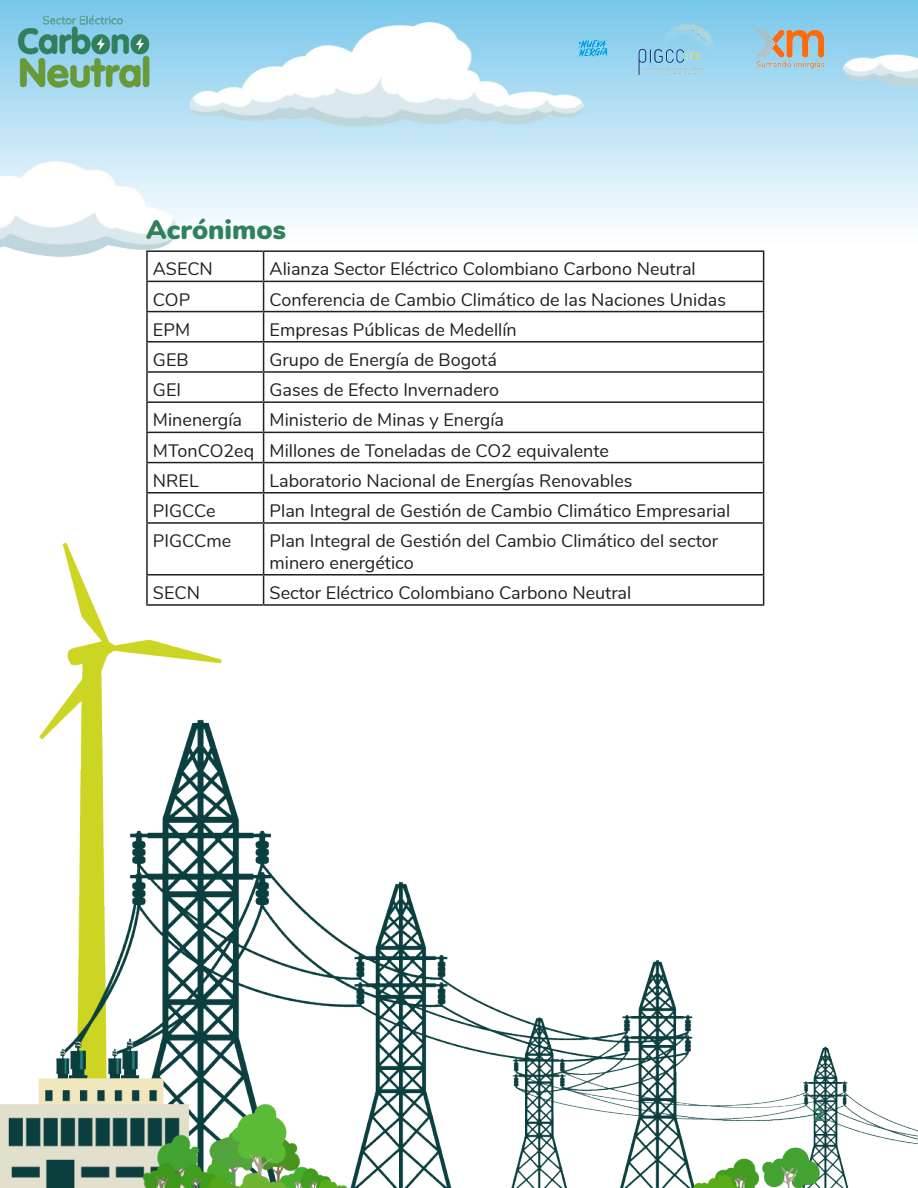
<style>
.page{position:relative;width:918px;height:1188px;background:#fff}
.page>*{position:absolute;margin:0;border:0;box-sizing:border-box;transform-origin:0 0}
.t1{font:900 27px "Nunito";color:#31805c}
.t2{font:18px/30.2px "Nunito";color:#231f20}
.t3{font:900 18px "Nunito";color:#31805c}
</style>
<div class="page">
<img style="left:0;top:613px;width:918px;height:575px">
<img style="left:0;top:0;width:918px;height:613px">
<img style="left:580px;top:14px;width:253px;height:82px">
<img style="left:0;top:0;width:155px;height:94px">
<img style="left:917px;top:2px;width:1px;height:94px">
<hr style="left:146px;top:250px;width:118px;height:2px;background:#231f20">
<hr style="left:146px;top:252px;width:2px;height:29px;background:#231f20">
<hr style="left:264px;top:250px;width:500px;height:2px;background:#231f20">
<hr style="left:146px;top:281px;width:118px;height:1px;background:#231f20">
<hr style="left:146px;top:282px;width:2px;height:29px;background:#231f20">
<hr style="left:264px;top:281px;width:500px;height:1px;background:#231f20">
<hr style="left:146px;top:311px;width:118px;height:1px;background:#231f20">
<hr style="left:146px;top:312px;width:2px;height:29px;background:#231f20">
<hr style="left:264px;top:311px;width:500px;height:1px;background:#231f20">
<hr style="left:146px;top:341px;width:118px;height:2px;background:#231f20">
<hr style="left:146px;top:343px;width:2px;height:28px;background:#231f20">
<hr style="left:264px;top:341px;width:500px;height:2px;background:#231f20">
<hr style="left:146px;top:371px;width:118px;height:2px;background:#231f20">
<hr style="left:146px;top:373px;width:2px;height:28px;background:#231f20">
<hr style="left:264px;top:371px;width:500px;height:2px;background:#231f20">
<hr style="left:146px;top:401px;width:118px;height:2px;background:#231f20">
<hr style="left:146px;top:403px;width:2px;height:29px;background:#231f20">
<hr style="left:264px;top:401px;width:500px;height:2px;background:#231f20">
<hr style="left:146px;top:432px;width:118px;height:1px;background:#231f20">
<hr style="left:146px;top:433px;width:2px;height:29px;background:#231f20">
<hr style="left:264px;top:432px;width:500px;height:1px;background:#231f20">
<hr style="left:146px;top:462px;width:118px;height:1px;background:#231f20">
<hr style="left:146px;top:463px;width:2px;height:29px;background:#231f20">
<hr style="left:264px;top:462px;width:500px;height:1px;background:#231f20">
<hr style="left:146px;top:492px;width:118px;height:2px;background:#231f20">
<hr style="left:146px;top:494px;width:2px;height:28px;background:#231f20">
<hr style="left:264px;top:492px;width:500px;height:2px;background:#231f20">
<svg style="left:263px;top:252px;width:1px;height:270px"></svg>
<svg style="left:763px;top:252px;width:1px;height:270px"></svg>
<hr style="left:146px;top:522px;width:118px;height:2px;background:#231f20">
<hr style="left:146px;top:524px;width:2px;height:50px;background:#231f20">
<hr style="left:264px;top:522px;width:500px;height:2px;background:#231f20">
<hr style="left:263px;top:524px;width:1px;height:50px;background:#231f20">
<hr style="left:763px;top:524px;width:1px;height:50px;background:#231f20">
<hr style="left:146px;top:574px;width:118px;height:2px;background:#231f20">
<hr style="left:146px;top:576px;width:2px;height:28px;background:#231f20">
<hr style="left:264px;top:574px;width:500px;height:2px;background:#231f20">
<svg style="left:263px;top:576px;width:1px;height:28px"></svg>
<svg style="left:763px;top:576px;width:1px;height:28px"></svg>
<hr style="left:146px;top:604px;width:118px;height:2px;background:#231f20">
<hr style="left:264px;top:604px;width:500px;height:2px;background:#231f20">
<h1 class="t1" style="left:146px;top:210px;width:141px">Acrónimos</h1>
<p class="t2" style="left:153px;top:253px;width:61px">ASECN</p>
<p class="t2" style="left:270px;top:253px;width:428px">Alianza Sector Eléctrico Colombiano Carbono Neutral</p>
<p class="t2" style="left:153px;top:283px;width:39px">COP</p>
<p class="t2" style="left:270px;top:283px;width:458px">Conferencia de Cambio Climático de las Naciones Unidas</p>
<p class="t2" style="left:153px;top:313px;width:39px">EPM</p>
<p class="t2" style="left:270px;top:313px;width:249px">Empresas Públicas de Medellín</p>
<p class="t2" style="left:153px;top:344px;width:37px">GEB</p>
<p class="t2" style="left:270px;top:344px;width:229px">Grupo de Energía de Bogotá</p>
<p class="t2" style="left:153px;top:374px;width:30px">GEI</p>
<p class="t2" style="left:270px;top:374px;width:231px">Gases de Efecto Invernadero</p>
<p class="t2" style="left:153px;top:404px;width:91px">Minenergía</p>
<p class="t2" style="left:153px;top:404px;width:458px;text-indent:117px">Ministerio de Minas y Energía<br>MTonCO2eq Millones de Toneladas de CO2 equivalente<br>NREL</p>
<p class="t2" style="left:270px;top:464px;width:364px">Laboratorio Nacional de Energías Renovables</p>
<p class="t2" style="left:153px;top:495px;width:64px">PIGCCe</p>
<p class="t2" style="left:270px;top:495px;width:462px">Plan Integral de Gestión de Cambio Climático Empresarial</p>
<p class="t2" style="left:153px;top:525px;width:80px">PIGCCme</p>
<p class="t2" style="left:270px;top:529px;width:450px;line-height:21.6px">Plan Integral de Gestión del Cambio Climático del sector minero energético</p>
<p class="t2" style="left:153px;top:577px;width:48px">SECN</p>
<p class="t2" style="left:270px;top:577px;width:363px">Sector Eléctrico Colombiano Carbono Neutral</p>
<p class="t3" style="left:814px;top:1102px;width:12px">2</p>
</div>
